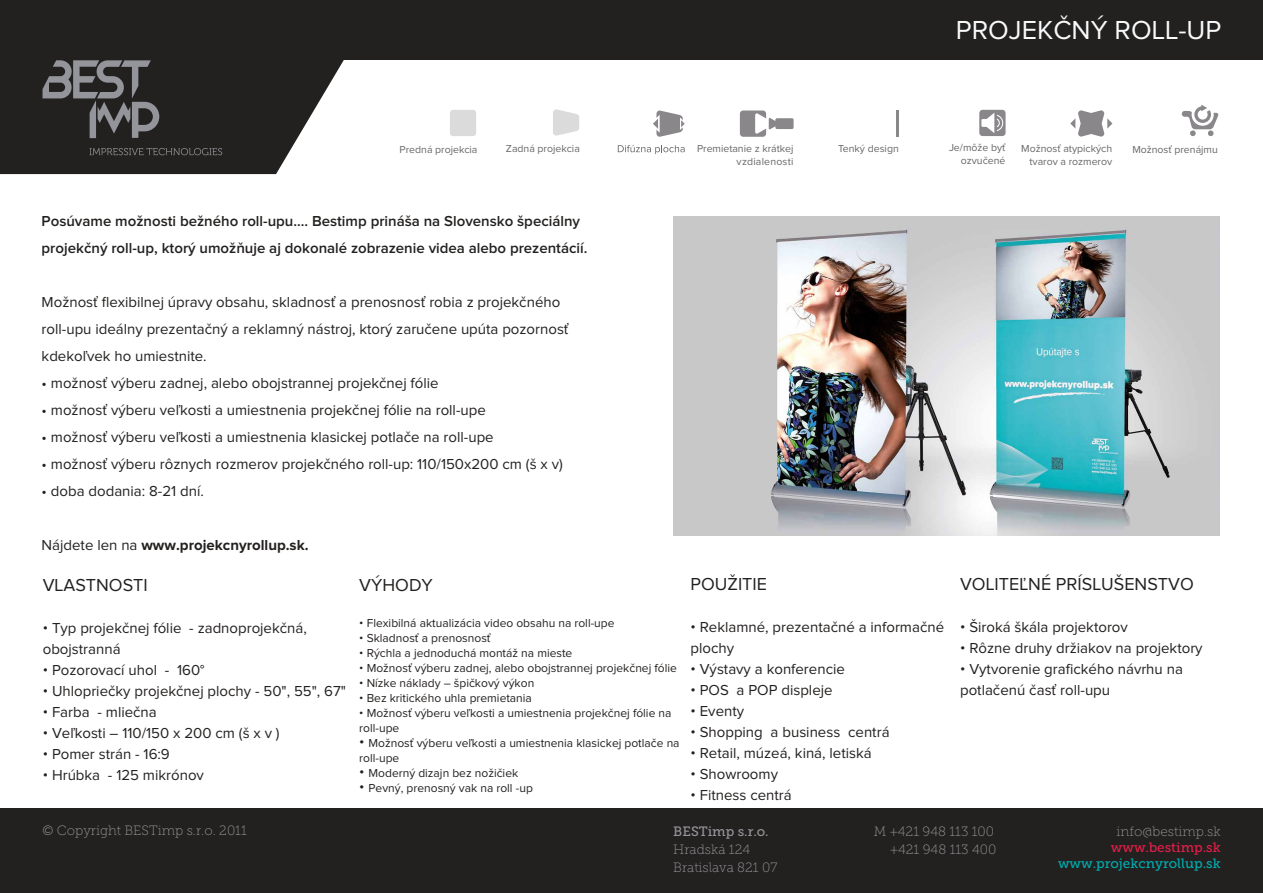
<style>
.page{position:relative;width:1263px;height:893px;background:#fff}
.page>*{position:absolute;margin:0;border:0;box-sizing:border-box;transform-origin:0 0}
.t1{font:27px "Proxima Nova";color:#f9fafb}
.t2{font:18px "Proxima Nova";color:#232120}
.t3{font:15px/21px "Proxima Nova";color:#232120}
.t4{font:600 15px/27px "Proxima Nova";color:#232120}
.t5{font:700 15px "Proxima Nova";color:#232120}
.t6{font:13.5px/18px "Museo Slab 100";color:#94959a}
.t7{font:13.5px "Museo Slab 500";color:#00acaf}
.t8{font:13.5px "Museo Slab 500";color:#e61d48}
.t9{font:13.5px "Museo Slab 500";color:#94959a}
.t10{font:12px/15px "Proxima Nova";color:#232120}
.t11{font:10.5px/12.6px "Proxima Nova";color:#696769;text-align:right}
.t12{font:10.5px "Proxima Nova";letter-spacing:.02em;color:#696769}
.s1{font-weight:400}
.s2{font-size:15px}
</style>
<div class="page">
<div style="left:0;top:808px;width:1263px;height:85px;background:#232120"></div>
<div style="left:0;top:0;width:1263px;height:60px;background:#232120"></div>
<svg style="left:0;top:60px;width:344px;height:114px;fill:#232120"></svg>
<svg style="left:1182px;top:105px;width:36px;height:31px"></svg>
<svg style="left:90px;top:148px;width:132px;height:7px"></svg>
<svg style="left:43px;top:60px;width:116px;height:78px"></svg>
<div style="left:450px;top:110px;width:26px;height:26px;background:#dbdbdc;border-radius:3px"></div>
<svg style="left:553px;top:109px;width:26px;height:27px"></svg>
<svg style="left:618px;top:145px;width:67px;height:9px"></svg>
<svg style="left:653px;top:111px;width:32px;height:26px"></svg>
<svg style="left:740px;top:111px;width:53px;height:26px"></svg>
<hr style="left:896px;top:111px;width:2px;height:26px;background:#898789">
<svg style="left:979px;top:110px;width:26px;height:26px"></svg>
<svg style="left:1070px;top:110px;width:42px;height:27px"></svg>
<img style="left:673px;top:216px;width:546px;height:320px">
<h1 class="t1" style="left:956px;top:18px;width:267px">PROJEKČNÝ ROLL-UP</h1>
<p class="t11" style="left:838px;top:143px;width:62px">Tenký design</p>
<p class="t11" style="left:949px;top:142px;width:58px">Je/môže byť ozvučené</p>
<p class="t11" style="left:1021px;top:143px;width:93px">Možnosť atypických tvarov a rozmerov</p>
<p class="t11" style="left:400px;top:144px;width:79px">Predná projekcia</p>
<p class="t11" style="left:506px;top:142px;width:76px">Zadná projekcia</p>
<p class="t11" style="left:697px;top:143px;width:98px">Premietanie z krátkej</p>
<p class="t11" style="left:1132px;top:143px;width:87px">Možnosť prenájmu</p>
<p class="t12" style="left:737px;top:156px;width:58px">vzdialenosti</p>
<p class="t4" style="left:42px;top:208px;width:547px">Posúvame možnosti bežného roll-upu.... Bestimp prináša na Slovensko špeciálny projekčný roll-up, ktorý umožňuje aj dokonalé zobrazenie videa alebo prezentácií.</p>
<p class="t3" style="left:42px;top:289px;width:528px;line-height:27px">Možnosť flexibilnej úpravy obsahu, skladnosť a prenosnosť robia z projekčného roll-upu ideálny prezentačný a reklamný nástroj, ktorý zaručene upúta pozornosť kdekoľvek ho umiestnite.</p>
<p class="t3" style="left:42px;top:373px;width:398px">• možnosť výberu zadnej, alebo obojstrannej projekčnej fólie</p>
<p class="t3" style="left:42px;top:400px;width:446px">• možnosť výberu veľkosti a umiestnenia projekčnej fólie na roll-upe</p>
<p class="t3" style="left:42px;top:427px;width:453px">• možnosť výberu veľkosti a umiestnenia klasickej potlače na roll-upe</p>
<p class="t3" style="left:42px;top:454px;width:523px">• možnosť výberu rôznych rozmerov projekčného roll-up: 110/150x200 cm (š x v)</p>
<p class="t3" style="left:42px;top:481px;width:164px">• doba dodania: 8-21 dní.</p>
<p class="t5" style="left:42px;top:538px;width:269px"><span class="s1">Nájdete len na</span> www.projekcnyrollup.sk.</p>
<p class="t2" style="left:43px;top:576px;width:106px">VLASTNOSTI</p>
<p class="t3" style="left:43px;top:618px;width:266px">• Typ projekčnej fólie - zadnoprojekčná, obojstranná</p>
<p class="t3" style="left:43px;top:660px;width:163px">• Pozorovací uhol - 160°</p>
<p class="t3" style="left:43px;top:681px;width:305px">• Uhlopriečky projekčnej plochy - 50", 55", 67"</p>
<p class="t3" style="left:43px;top:702px;width:116px">• Farba - mliečna</p>
<p class="t3" style="left:43px;top:723px;width:238px">• Veľkosti – 110/150 x 200 cm (š x v )</p>
<p class="t3" style="left:43px;top:744px;width:129px">• Pomer strán - 16:9</p>
<p class="t3" style="left:43px;top:765px;width:163px">• Hrúbka - 125 mikrónov</p>
<p class="t6" style="left:43px;top:821px;width:206px">© Copyright BESTimp s.r.o. 2011</p>
<p class="t2" style="left:359px;top:576px;width:75px">VÝHODY</p>
<p class="t10" style="left:359px;top:616px;width:257px">• Flexibilná aktualizácia video obsahu na roll-upe</p>
<p class="t10" style="left:359px;top:631px;width:133px">• Skladnosť a prenosnosť</p>
<p class="t10" style="left:359px;top:646px;width:215px">• Rýchla a jednoduchá montáž na mieste</p>
<p class="t10" style="left:359px;top:661px;width:319px">• Možnosť výberu zadnej, alebo obojstrannej projekčnej fólie</p>
<p class="t10" style="left:359px;top:676px;width:176px">• Nízke náklady – špičkový výkon</p>
<p class="t10" style="left:359px;top:691px;width:174px">• Bez kritického uhla premietania</p>
<p class="t10" style="left:359px;top:706px;width:314px">• Možnosť výberu veľkosti a umiestnenia projekčnej fólie na roll-upe</p>
<p class="t10" style="left:359px;top:736px;width:322px"><span class="s2">•</span> Možnosť výberu veľkosti a umiestnenia klasickej potlače na roll-upe</p>
<p class="t10" style="left:359px;top:766px;width:160px"><span class="s2">•</span> Moderný dizajn bez nožičiek</p>
<p class="t10" style="left:359px;top:781px;width:175px"><span class="s2">•</span> Pevný, prenosný vak na roll -up</p>
<p class="t2" style="left:690px;top:575px;width:78px">POUŽITIE</p>
<p class="t3" style="left:690px;top:617px;width:255px">• Reklamné, prezentačné a informačné plochy</p>
<p class="t3" style="left:690px;top:659px;width:156px">• Výstavy a konferencie</p>
<p class="t3" style="left:690px;top:680px;width:144px">• POS a POP displeje</p>
<p class="t3" style="left:690px;top:701px;width:55px">• Eventy</p>
<p class="t3" style="left:690px;top:722px;width:201px">• Shopping a business centrá</p>
<p class="t3" style="left:690px;top:743px;width:183px">• Retail, múzeá, kiná, letiská</p>
<p class="t3" style="left:690px;top:764px;width:89px">• Showroomy</p>
<p class="t3" style="left:690px;top:785px;width:103px">• Fitness centrá</p>
<p class="t2" style="left:960px;top:575px;width:235px">VOLITEĽNÉ PRÍSLUŠENSTVO</p>
<p class="t3" style="left:960px;top:617px;width:169px">• Široká škála projektorov</p>
<p class="t3" style="left:960px;top:638px;width:244px">• Rôzne druhy držiakov na projektory</p>
<p class="t3" style="left:960px;top:659px;width:224px">• Vytvorenie grafického návrhu na potlačenú časť roll-upu</p>
<p class="t9" style="left:673px;top:823px;width:97px">BESTimp s.r.o.</p>
<p class="t6" style="left:673px;top:840px;width:106px">Hradská 124<br>Bratislava 821 07</p>
<p class="t6" style="left:874px;top:822px;width:124px;text-align:right">M +421 948 113 100 +421 948 113 400</p>
<p class="t6" style="left:1117px;top:822px;width:105px">info@bestimp.sk</p>
<p class="t8" style="left:1111px;top:840px;width:111px">www.bestimp.sk</p>
<p class="t7" style="left:1058px;top:856px;width:164px">www.projekcnyrollup.sk</p>
</div>
